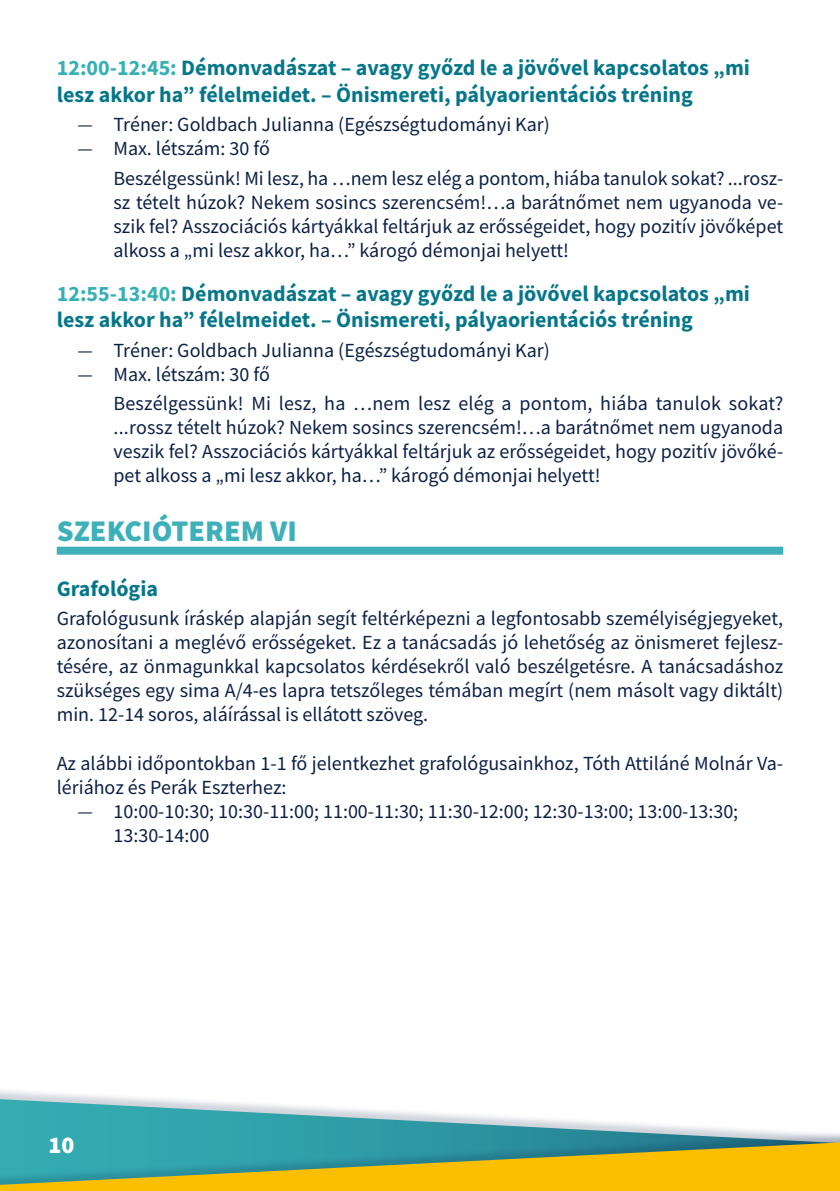
<style>
.page{position:relative;width:840px;height:1191px;background:#fff}
.page>*{position:absolute;margin:0;border:0;box-sizing:border-box;transform-origin:0 0}
.t1{font:900 30px "Source Sans Pro";color:#3db0b9}
.t2{font:900 24px "Source Sans Pro";color:#fff}
.t3{font:700 22px/26.4px "Source Sans Pro";color:#06778a}
.t4{font:20px/24px "Source Sans Pro";color:#0c2047}
.s1{color:#35b0b5}
.s2{font-style:italic}
</style>
<div class="page">
<div style="left:57px;top:546px;width:725px;height:8px;background:#3db0b9"></div>
<div style="left:0;top:1087px;width:839px;height:104px;background:#0c2047;opacity:.2"></div>
<svg style="left:0;top:1140px;width:839px;height:51px;background:#9cac4b"></svg>
<p class="t3" style="left:57px;top:54px;width:694px"><span class="s1">12:00-12:45:</span> Démonvadászat – avagy győzd le a jövővel kapcsolatos „mi lesz akkor ha” félelmeidet. – Önismereti, pályaorientációs tréning</p>
<p class="t4" style="left:77px;top:113px;width:473px"><span class="s2">—</span> Tréner: Goldbach Julianna (Egészségtudományi Kar)</p>
<p class="t4" style="left:113px;top:134px;width:670px;line-height:29.6px;text-indent:-36px"><span class="s2">—</span> Max. létszám: 30 fő<br>Beszélgessünk! Mi lesz, ha …nem lesz elég a pontom, hiába tanulok sokat? ...ros -</p>
<p class="t4" style="left:113px;top:190px;width:670px;text-align:justify">sz tételt húzok? Nekem sosincs szerencsém!…a barátnőmet nem ugyanoda ve&shy;szik fel? Asszociációs kártyákkal feltárjuk az erősségeidet, hogy pozitív jövőképet alkoss a „mi lesz akkor, ha…” károgó démonjai helyett!</p>
<p class="t3" style="left:57px;top:280px;width:694px"><span class="s1">12:55-13:40:</span> Démonvadászat – avagy győzd le a jövővel kapcsolatos „mi lesz akkor ha” félelmeidet. – Önismereti, pályaorientációs tréning</p>
<p class="t4" style="left:77px;top:338px;width:473px"><span class="s2">—</span> Tréner: Goldbach Julianna (Egészségtudományi Kar)</p>
<p class="t4" style="left:113px;top:359px;width:671px;line-height:29.6px;text-indent:-36px"><span class="s2">—</span> Max. létszám: 30 fő<br>Beszélgessünk! Mi lesz, ha …nem lesz elég a pontom, hiába tanulok sokat?</p>
<p class="t4" style="left:113px;top:415px;width:670px;text-align:justify">...rossz tételt húzok? Nekem sosincs szerencsém!…a barátnőmet nem ugyanoda veszik fel? Asszociációs kártyákkal feltárjuk az erősségeidet, hogy pozitív jövőké&shy;pet alkoss a „mi lesz akkor, ha…” károgó démonjai helyett!</p>
<h1 class="t1" style="left:57px;top:510px;width:241px">SZEKCIÓTEREM VI</h1>
<p class="t3" style="left:57px;top:575px;width:103px">Grafológia</p>
<p class="t4" style="left:57px;top:606px;width:727px;text-align:justify">Grafológusunk íráskép alapján segít feltérképezni a legfontosabb személyiségjegyeket, azonosítani a meglévő erősségeket. Ez a tanácsadás jó lehetőség az önismeret fejlesz&shy;tésére, az önmagunkkal kapcsolatos kérdésekről való beszélgetésre. A tanácsadáshoz szükséges egy sima A/4-es lapra tetszőleges témában megírt (nem másolt vagy diktált) min. 12-14 soros, aláírással is ellátott szöveg.</p>
<p class="t4" style="left:57px;top:750px;width:727px">Az alábbi időpontokban 1-1 fő jelentkezhet grafológusainkhoz, Tóth Attiláné Molnár Va&shy;lériához és Perák Eszterhez:</p>
<p class="t4" style="left:113px;top:798px;width:626px;text-indent:-36px"><span class="s2">—</span> 10:00-10:30; 10:30-11:00; 11:00-11:30; 11:30-12:00; 12:30-13:00; 13:00-13:30;<br>13:30-14:00</p>
<p class="t2" style="left:48px;top:1128px;width:27px">10</p>
</div>
